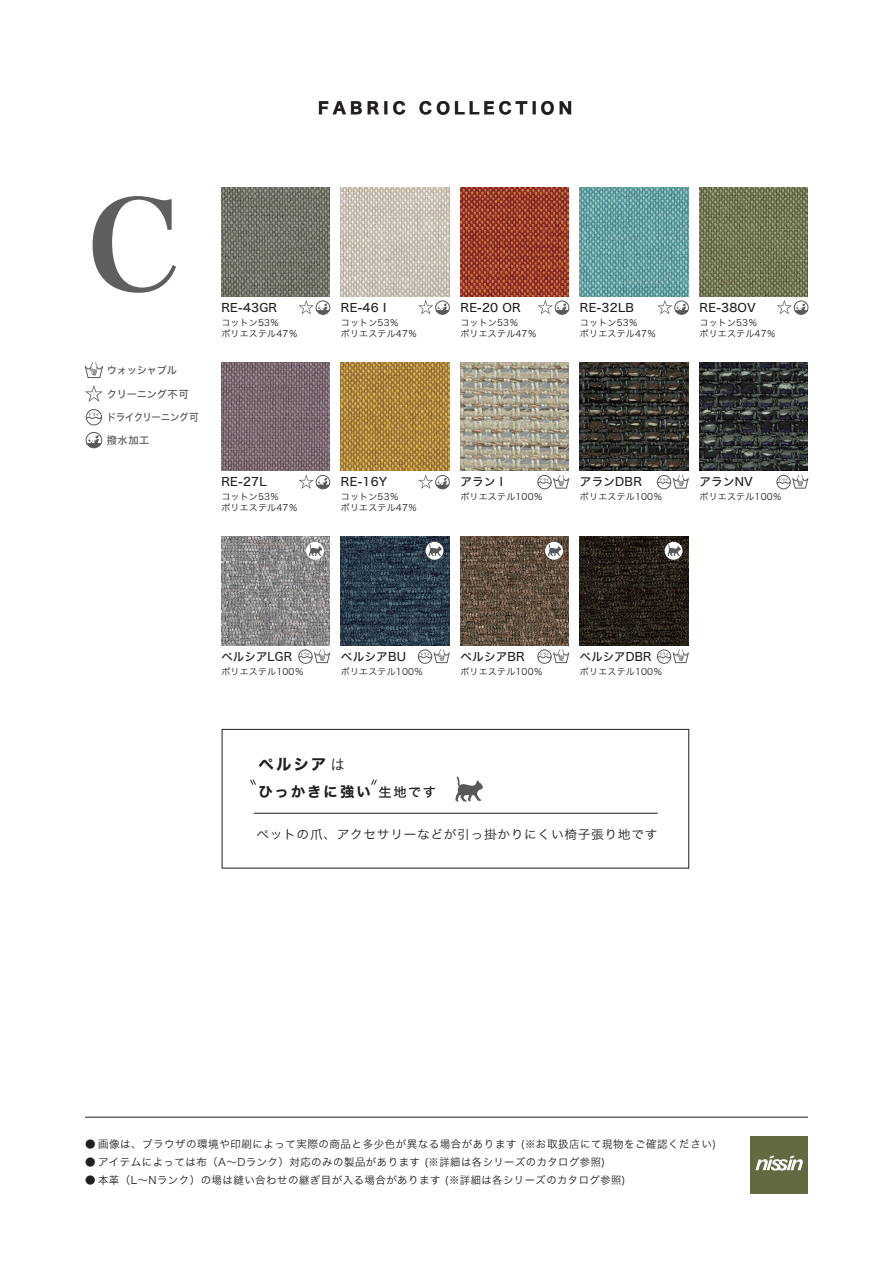
<style>
.page{position:relative;width:893px;height:1263px;background:#fff}
.page>*{position:absolute;margin:0;border:0;box-sizing:border-box;transform-origin:0 0}
.t1{font:120px "Hiragino Min W7 90 msp RKSJ H";color:#5f5f62}
.t2{font:15.9px "Hiragino Kaku W7 90 msp RKSJ H";letter-spacing:.26em;color:#231f20}
.t3{font:15.3px "Hiragino Kaku W7 90 msp RKSJ H";color:#231f20}
.t4{font:14.25px "Hiragino Kaku W7 90 msp RKSJ H";letter-spacing:.14em;color:#231f20}
.t5{font:12.3px "Hiragino Kaku W3 90 msp RKSJ H";letter-spacing:.05em;color:#231f20}
.t6{font:11.55px "Hiragino Kaku W5 90 msp RKSJ H";letter-spacing:.02em;color:#231f20}
.t7{font:10.5px "Hiragino Kaku W3 90 msp RKSJ H";letter-spacing:.05em;color:#231f20}
.t8{font:10.2px "Hiragino Kaku W5 90 msp RKSJ H";letter-spacing:-.02em;color:#57585a}
.t9{font:10.2px "Hiragino Kaku W5 90 msp RKSJ H";letter-spacing:-.05em;color:#57585a;scale:.93 1}
.t10{font:9px/11.2px "Hiragino Kaku W3 90 msp RKSJ H";letter-spacing:.02em;color:#231f20}
.s1{font-family:"Yu Gothic";font-weight:500;font-size:15px}
.s2{font-family:"Hiragino Kaku W5 90 msp RKSJ H";font-size:13.2px}
</style>
<div class="page">
<img style="left:699px;top:362px;width:109px;height:109px">
<img style="left:341px;top:362px;width:108px;height:109px">
<img style="left:460px;top:188px;width:109px;height:108px">
<img style="left:221px;top:362px;width:109px;height:109px">
<img style="left:580px;top:188px;width:108px;height:108px">
<img style="left:699px;top:188px;width:109px;height:108px">
<img style="left:221px;top:188px;width:109px;height:108px">
<img style="left:341px;top:188px;width:108px;height:108px">
<img style="left:580px;top:362px;width:108px;height:109px">
<img style="left:460px;top:362px;width:109px;height:109px">
<img style="left:221px;top:537px;width:109px;height:108px">
<img style="left:460px;top:537px;width:109px;height:108px">
<img style="left:341px;top:537px;width:108px;height:108px">
<img style="left:580px;top:537px;width:108px;height:108px">
<svg style="left:299px;top:300px;width:32px;height:15px"></svg>
<svg style="left:418px;top:300px;width:32px;height:15px"></svg>
<svg style="left:538px;top:300px;width:32px;height:15px"></svg>
<svg style="left:657px;top:300px;width:32px;height:15px"></svg>
<svg style="left:777px;top:300px;width:32px;height:15px"></svg>
<svg style="left:299px;top:474px;width:32px;height:16px"></svg>
<svg style="left:418px;top:474px;width:32px;height:16px"></svg>
<svg style="left:537px;top:475px;width:33px;height:14px"></svg>
<svg style="left:657px;top:475px;width:32px;height:14px"></svg>
<svg style="left:776px;top:475px;width:33px;height:14px"></svg>
<div style="left:298px;top:649px;width:15px;height:15px;border:1px solid #57585a;border-radius:50%"></div>
<svg style="left:298px;top:649px;width:33px;height:14px"></svg>
<div style="left:418px;top:649px;width:14px;height:15px;border:1px solid #57585a;border-radius:50%"></div>
<svg style="left:418px;top:649px;width:32px;height:14px"></svg>
<div style="left:537px;top:649px;width:15px;height:15px;border:1px solid #57585a;border-radius:50%"></div>
<svg style="left:537px;top:649px;width:33px;height:14px"></svg>
<div style="left:657px;top:649px;width:14px;height:15px;border:1px solid #57585a;border-radius:50%"></div>
<svg style="left:657px;top:649px;width:32px;height:14px"></svg>
<hr style="left:85px;top:1117px;width:723px;height:1px;background:#231f20">
<div style="left:750px;top:1136px;width:58px;height:57px;background:#636940"></div>
<svg style="left:755px;top:1155px;width:48px;height:15px"></svg>
<div style="left:222px;top:729px;width:467px;height:139px;border:1px solid #231f20"></div>
<svg style="left:250px;top:779px;width:6px;height:6px"></svg>
<svg style="left:371px;top:779px;width:6px;height:6px"></svg>
<div style="left:665px;top:542px;width:17px;height:18px;background:#fff;border-radius:50%"></div>
<svg style="left:668px;top:544px;width:13px;height:12px"></svg>
<svg style="left:545px;top:542px;width:18px;height:18px"></svg>
<svg style="left:548px;top:544px;width:13px;height:12px"></svg>
<div style="left:426px;top:542px;width:17px;height:18px;background:#fff;border-radius:50%"></div>
<svg style="left:428px;top:544px;width:14px;height:12px"></svg>
<svg style="left:306px;top:542px;width:18px;height:18px"></svg>
<svg style="left:309px;top:544px;width:13px;height:12px"></svg>
<svg style="left:455px;top:776px;width:28px;height:26px"></svg>
<hr style="left:254px;top:813px;width:404px;height:1px;background:#231f20">
<svg style="left:85px;top:432px;width:18px;height:17px"></svg>
<svg style="left:84px;top:362px;width:19px;height:16px"></svg>
<svg style="left:85px;top:385px;width:18px;height:17px"></svg>
<div style="left:86px;top:409px;width:16px;height:16px;border:1px solid #57585a;border-radius:50%"></div>
<svg style="left:86px;top:413px;width:16px;height:6px"></svg>
<h2 class="t2" style="left:318px;top:100px;width:256px">FABRIC COLLECTION</h2>
<h1 class="t1" style="left:85px;top:185px;width:97px">C</h1>
<p class="t8" style="left:107px;top:365px;width:72px">ウォッシャブル</p>
<p class="t8" style="left:107px;top:389px;width:83px">クリーニング不可</p>
<p class="t9" style="left:107px;top:412px;width:100px">ドライクリーニング可</p>
<p class="t8" style="left:107px;top:435px;width:44px">撥水加工</p>
<p class="t6" style="left:221px;top:302px;width:57px">RE-43GR</p>
<p class="t6" style="left:341px;top:302px;width:47px">RE-46 I</p>
<p class="t10" style="left:221px;top:317px;width:78px">コットン53％<br>ポリエステル47％</p>
<p class="t6" style="left:460px;top:302px;width:62px">RE-20 OR</p>
<p class="t10" style="left:341px;top:317px;width:78px">コットン53％<br>ポリエステル47％</p>
<p class="t10" style="left:460px;top:317px;width:78px">コットン53％<br>ポリエステル47％</p>
<p class="t6" style="left:580px;top:302px;width:55px">RE-32LB</p>
<p class="t10" style="left:580px;top:317px;width:78px">コットン53％<br>ポリエステル47％</p>
<p class="t6" style="left:221px;top:476px;width:47px">RE-27L</p>
<p class="t10" style="left:221px;top:492px;width:78px">コットン53％<br>ポリエステル47％</p>
<p class="t6" style="left:341px;top:476px;width:48px">RE-16Y</p>
<p class="t10" style="left:341px;top:492px;width:78px">コットン53％<br>ポリエステル47％</p>
<p class="t6" style="left:460px;top:476px;width:44px">アラン I</p>
<p class="t6" style="left:580px;top:476px;width:64px">アランDBR</p>
<p class="t10" style="left:460px;top:492px;width:84px">ポリエステル100％</p>
<p class="t10" style="left:580px;top:492px;width:84px">ポリエステル100％</p>
<p class="t6" style="left:699px;top:302px;width:58px">RE-38OV</p>
<p class="t10" style="left:699px;top:317px;width:78px">コットン53％<br>ポリエステル47％</p>
<p class="t6" style="left:699px;top:476px;width:55px">アランNV</p>
<p class="t10" style="left:699px;top:492px;width:84px">ポリエステル100％</p>
<p class="t6" style="left:221px;top:650px;width:73px">ペルシアLGR</p>
<p class="t10" style="left:221px;top:666px;width:84px">ポリエステル100％</p>
<p class="t6" style="left:341px;top:650px;width:67px">ペルシアBU</p>
<p class="t10" style="left:341px;top:666px;width:84px">ポリエステル100％</p>
<p class="t6" style="left:460px;top:650px;width:66px">ペルシアBR</p>
<p class="t10" style="left:460px;top:666px;width:84px">ポリエステル100％</p>
<p class="t6" style="left:580px;top:650px;width:73px">ペルシアDBR</p>
<p class="t10" style="left:580px;top:666px;width:84px">ポリエステル100％</p>
<h3 class="t3" style="left:259px;top:756px;width:88px">ペルシア<span class="s1">は</span></h3>
<h3 class="t4" style="left:259px;top:784px;width:179px">ひっかきに強い<span class="s2">生地です</span></h3>
<h3 class="t5" style="left:256px;top:828px;width:402px">ペットの爪、アクセサリーなどが引っ掛かりにくい椅子張り地です</h3>
<p class="t7" style="left:85px;top:1138px;width:632px">● 画像は、ブラウザの環境や印刷によって実際の商品と多少色が異なる場合があります (※お取扱店にて現物をご確認ください)</p>
<p class="t7" style="left:85px;top:1156px;width:522px">● アイテムによっては布（A～Dランク）対応のみの製品があります (※詳細は各シリーズのカタログ参照)</p>
<p class="t7" style="left:85px;top:1174px;width:542px">● 本革（L～Nランク）の場は縫い合わせの継ぎ目が入る場合があります (※詳細は各シリーズのカタログ参照)</p>
</div>
